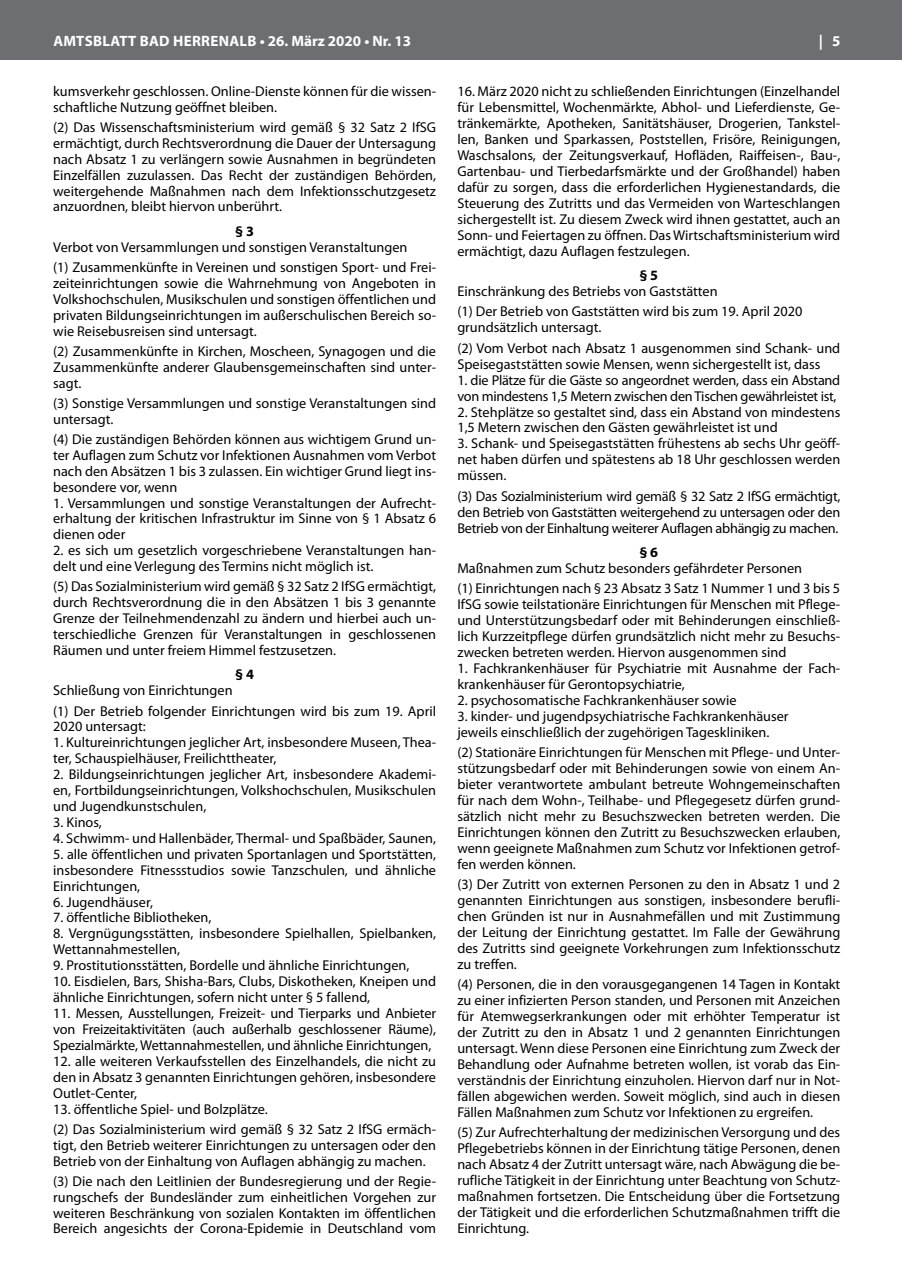
<style>
.page{position:relative;width:902px;height:1280px;background:#fff}
.page>*{position:absolute;margin:0;border:0;box-sizing:border-box;transform-origin:0 0}
.t1{font:700 15px "Myriad Pro";letter-spacing:.02em;color:#fff}
.t2{font:14.25px/15.9px "Myriad Pro";color:#000;text-align:justify}
.t3{font:14.25px/15.9px "Myriad Pro";letter-spacing:-.02em;color:#000}
.t4{font:700 14.25px "Myriad Pro";color:#000}
</style>
<div class="page">
<div style="left:0;top:0;width:901px;height:60px;background:#6d6e71"></div>
<p class="t1" style="left:53px;top:31px;width:359px">AMTSBLATT BAD HERRENALB • 26. MÄRZ 2020 • NR. 13</p>
<p class="t1" style="left:818px;top:31px;width:23px">| 5</p>
<p class="t2" style="left:53px;top:83px;width:384px">kumsverkehr geschlossen. Online-Dienste können für die wissen&shy;schaftliche Nutzung geöffnet bleiben.</p>
<p class="t2" style="left:53px;top:119px;width:384px">(2) Das Wissenschaftsministerium wird gemäß § 32 Satz 2 IfSG ermächtigt, durch Rechtsverordnung die Dauer der Untersagung nach Absatz 1 zu verlängern sowie Ausnahmen in begründeten Einzelfällen zuzulassen. Das Recht der zuständigen Behörden, weitergehende Maßnahmen nach dem Infektionsschutzgesetz anzuordnen, bleibt hiervon unberührt.</p>
<p class="t4" style="left:235px;top:222px;width:20px">§ 3</p>
<p class="t2" style="left:53px;top:237px;width:384px;line-height:20.1px">Verbot von Versammlungen und sonstigen Veranstaltungen<br>(1) Zusammenkünfte in Vereinen und sonstigen Sport- und Frei-</p>
<p class="t2" style="left:53px;top:275px;width:384px">zeiteinrichtungen sowie die Wahrnehmung von Angeboten in Volkshochschulen, Musikschulen und sonstigen öffentlichen und privaten Bildungseinrichtungen im außerschulischen Bereich so&shy;wie Reisebusreisen sind untersagt.</p>
<p class="t2" style="left:53px;top:343px;width:384px">(2) Zusammenkünfte in Kirchen, Moscheen, Synagogen und die Zusammenkünfte anderer Glaubensgemeinschaften sind unter&shy;sagt.</p>
<p class="t2" style="left:53px;top:395px;width:384px">(3) Sonstige Versammlungen und sonstige Veranstaltungen sind untersagt.</p>
<p class="t2" style="left:53px;top:431px;width:384px">(4) Die zuständigen Behörden können aus wichtigem Grund un&shy;ter Auflagen zum Schutz vor Infektionen Ausnahmen vom Verbot nach den Absätzen 1 bis 3 zulassen. Ein wichtiger Grund liegt ins&shy;besondere vor, wenn</p>
<p class="t2" style="left:53px;top:495px;width:384px">1. Versammlungen und sonstige Veranstaltungen der Aufrecht&shy;erhaltung der kritischen Infrastruktur im Sinne von § 1 Absatz 6 dienen oder</p>
<p class="t2" style="left:53px;top:542px;width:384px">2. es sich um gesetzlich vorgeschriebene Veranstaltungen han&shy;delt und eine Verlegung des Termins nicht möglich ist.</p>
<p class="t2" style="left:53px;top:578px;width:384px">(5) Das Sozialministerium wird gemäß § 32 Satz 2 IfSG ermächtigt, durch Rechtsverordnung die in den Absätzen 1 bis 3 genannte Grenze der Teilnehmendenzahl zu ändern und hierbei auch un&shy;terschiedliche Grenzen für Veranstaltungen in geschlossenen Räumen und unter freiem Himmel festzusetzen.</p>
<p class="t4" style="left:235px;top:665px;width:20px">§ 4</p>
<p class="t2" style="left:53px;top:680px;width:384px;line-height:20.1px">Schließung von Einrichtungen<br>(1) Der Betrieb folgender Einrichtungen wird bis zum 19. April</p>
<p class="t2" style="left:53px;top:718px;width:94px">2020 untersagt:</p>
<p class="t2" style="left:53px;top:734px;width:384px">1. Kultureinrichtungen jeglicher Art, insbesondere Museen, Thea&shy;ter, Schauspielhäuser, Freilichttheater,</p>
<p class="t2" style="left:53px;top:766px;width:384px">2. Bildungseinrichtungen jeglicher Art, insbesondere Akademi&shy;en, Fortbildungseinrichtungen, Volkshochschulen, Musikschulen und Jugendkunstschulen,</p>
<p class="t2" style="left:53px;top:814px;width:50px">3. Kinos,</p>
<p class="t2" style="left:53px;top:830px;width:384px">4. Schwimm- und Hallenbäder, Thermal- und Spaßbäder, Saunen,</p>
<p class="t2" style="left:53px;top:846px;width:384px">5. alle öffentlichen und privaten Sportanlagen und Sportstätten, insbesondere Fitnessstudios sowie Tanzschulen, und ähnliche Einrichtungen,</p>
<p class="t2" style="left:53px;top:894px;width:101px">6. Jugendhäuser,</p>
<p class="t2" style="left:53px;top:909px;width:160px">7. öffentliche Bibliotheken,</p>
<p class="t2" style="left:53px;top:925px;width:384px">8. Vergnügungsstätten, insbesondere Spielhallen, Spielbanken,<br>Wettannahmestellen,</p>
<p class="t2" style="left:53px;top:957px;width:358px">9. Prostitutionsstätten, Bordelle und ähnliche Einrichtungen,</p>
<p class="t2" style="left:53px;top:973px;width:384px">10. Eisdielen, Bars, Shisha-Bars, Clubs, Diskotheken, Kneipen und ähnliche Einrichtungen, sofern nicht unter § 5 fallend,</p>
<p class="t2" style="left:53px;top:1005px;width:384px">11. Messen, Ausstellungen, Freizeit- und Tierparks und Anbieter von Freizeitaktivitäten (auch außerhalb geschlossener Räume), Spezialmärkte, Wettannahmestellen, und ähnliche Einrichtungen,</p>
<p class="t2" style="left:53px;top:1053px;width:384px">12. alle weiteren Verkaufsstellen des Einzelhandels, die nicht zu den in Absatz 3 genannten Einrichtungen gehören, insbesondere Outlet-Center,</p>
<p class="t2" style="left:53px;top:1098px;width:384px;line-height:20.1px">13. öffentliche Spiel- und Bolzplätze.<br>(2) Das Sozialministerium wird gemäß § 32 Satz 2 IfSG ermäch-</p>
<p class="t2" style="left:53px;top:1137px;width:384px">tigt, den Betrieb weiterer Einrichtungen zu untersagen oder den<br>Betrieb von der Einhaltung von Auflagen abhängig zu machen.</p>
<p class="t2" style="left:53px;top:1173px;width:384px">(3) Die nach den Leitlinien der Bundesregierung und der Regie&shy;rungschefs der Bundesländer zum einheitlichen Vorgehen zur weiteren Beschränkung von sozialen Kontakten im öffentlichen Bereich angesichts der Corona-Epidemie in Deutschland vom</p>
<p class="t2" style="left:457px;top:83px;width:384px">16. März 2020 nicht zu schließenden Einrichtungen (Einzelhandel für Lebensmittel, Wochenmärkte, Abhol- und Lieferdienste, Ge&shy;tränkemärkte, Apotheken, Sanitätshäuser, Drogerien, Tankstel&shy;len, Banken und Sparkassen, Poststellen, Frisöre, Reinigungen, Waschsalons, der Zeitungsverkauf, Hofläden, Raiffeisen-, Bau-, Gartenbau- und Tierbedarfsmärkte und der Großhandel) haben dafür zu sorgen, dass die erforderlichen Hygienestandards, die Steuerung des Zutritts und das Vermeiden von Warteschlangen sichergestellt ist. Zu diesem Zweck wird ihnen gestattet, auch an Sonn- und Feiertagen zu öffnen. Das Wirtschaftsministerium wird ermächtigt, dazu Auflagen festzulegen.</p>
<p class="t4" style="left:639px;top:266px;width:20px">§ 5</p>
<p class="t2" style="left:457px;top:281px;width:346px;line-height:20.2px">Einschränkung des Betriebs von Gaststätten<br>(1) Der Betrieb von Gaststätten wird bis zum 19. April 2020</p>
<p class="t2" style="left:457px;top:317px;width:384px;line-height:20.2px">grundsätzlich untersagt.<br>(2) Vom Verbot nach Absatz 1 ausgenommen sind Schank- und</p>
<p class="t2" style="left:457px;top:356px;width:364px">Speisegaststätten sowie Mensen, wenn sichergestellt ist, dass</p>
<p class="t3" style="left:457px;top:372px;width:384px">1. die Plätze für die Gäste so angeordnet werden, dass ein Abstand von mindestens 1,5 Metern zwischen den Tischen gewährleistet ist,</p>
<p class="t2" style="left:457px;top:404px;width:384px">2. Stehplätze so gestaltet sind, dass ein Abstand von mindestens<br>1,5 Metern zwischen den Gästen gewährleistet ist und</p>
<p class="t2" style="left:457px;top:435px;width:384px">3. Schank- und Speisegaststätten frühestens ab sechs Uhr geöff&shy;net haben dürfen und spätestens ab 18 Uhr geschlossen werden müssen.</p>
<p class="t2" style="left:457px;top:488px;width:384px">(3) Das Sozialministerium wird gemäß § 32 Satz 2 IfSG ermächtigt, den Betrieb von Gaststätten weitergehend zu untersagen oder den Betrieb von der Einhaltung weiterer Auflagen abhängig zu machen.</p>
<p class="t4" style="left:639px;top:543px;width:20px">§ 6</p>
<p class="t2" style="left:457px;top:558px;width:384px;line-height:20.2px">Maßnahmen zum Schutz besonders gefährdeter Personen<br>(1) Einrichtungen nach § 23 Absatz 3 Satz 1 Nummer 1 und 3 bis 5</p>
<p class="t2" style="left:457px;top:596px;width:384px">IfSG sowie teilstationäre Einrichtungen für Menschen mit Pflege&shy;und Unterstützungsbedarf oder mit Behinderungen einschließ&shy;lich Kurzzeitpflege dürfen grundsätzlich nicht mehr zu Besuchs&shy;zwecken betreten werden. Hiervon ausgenommen sind</p>
<p class="t2" style="left:457px;top:660px;width:384px">1. Fachkrankenhäuser für Psychiatrie mit Ausnahme der Fach&shy;krankenhäuser für Gerontopsychiatrie,</p>
<p class="t2" style="left:457px;top:692px;width:280px">2. psychosomatische Fachkrankenhäuser sowie</p>
<p class="t2" style="left:457px;top:708px;width:332px">3. kinder- und jugendpsychiatrische Fachkrankenhäuser jeweils einschließlich der zugehörigen Tageskliniken.</p>
<p class="t2" style="left:457px;top:744px;width:384px">(2) Stationäre Einrichtungen für Menschen mit Pflege- und Unter&shy;stützungsbedarf oder mit Behinderungen sowie von einem An&shy;bieter verantwortete ambulant betreute Wohngemeinschaften für nach dem Wohn-, Teilhabe- und Pflegegesetz dürfen grund&shy;sätzlich nicht mehr zu Besuchszwecken betreten werden. Die Einrichtungen können den Zutritt zu Besuchszwecken erlauben, wenn geeignete Maßnahmen zum Schutz vor Infektionen getrof&shy;fen werden können.</p>
<p class="t2" style="left:457px;top:876px;width:384px">(3) Der Zutritt von externen Personen zu den in Absatz 1 und 2 genannten Einrichtungen aus sonstigen, insbesondere berufli&shy;chen Gründen ist nur in Ausnahmefällen und mit Zustimmung der Leitung der Einrichtung gestattet. Im Falle der Gewährung des Zutritts sind geeignete Vorkehrungen zum Infektionsschutz zu treffen.</p>
<p class="t2" style="left:457px;top:976px;width:384px">(4) Personen, die in den vorausgegangenen 14 Tagen in Kontakt zu einer infizierten Person standen, und Personen mit Anzeichen für Atemwegserkrankungen oder mit erhöhter Temperatur ist der Zutritt zu den in Absatz 1 und 2 genannten Einrichtungen untersagt. Wenn diese Personen eine Einrichtung zum Zweck der Behandlung oder Aufnahme betreten wollen, ist vorab das Ein&shy;verständnis der Einrichtung einzuholen. Hiervon darf nur in Not&shy;fällen abgewichen werden. Soweit möglich, sind auch in diesen Fällen Maßnahmen zum Schutz vor Infektionen zu ergreifen.</p>
<p class="t2" style="left:457px;top:1124px;width:384px">(5) Zur Aufrechterhaltung der medizinischen Versorgung und des Pflegebetriebs können in der Einrichtung tätige Personen, denen nach Absatz 4 der Zutritt untersagt wäre, nach Abwägung die be&shy;rufliche Tätigkeit in der Einrichtung unter Beachtung von Schutz&shy;maßnahmen fortsetzen. Die Entscheidung über die Fortsetzung der Tätigkeit und die erforderlichen Schutzmaßnahmen trifft die Einrichtung.</p>
</div>
